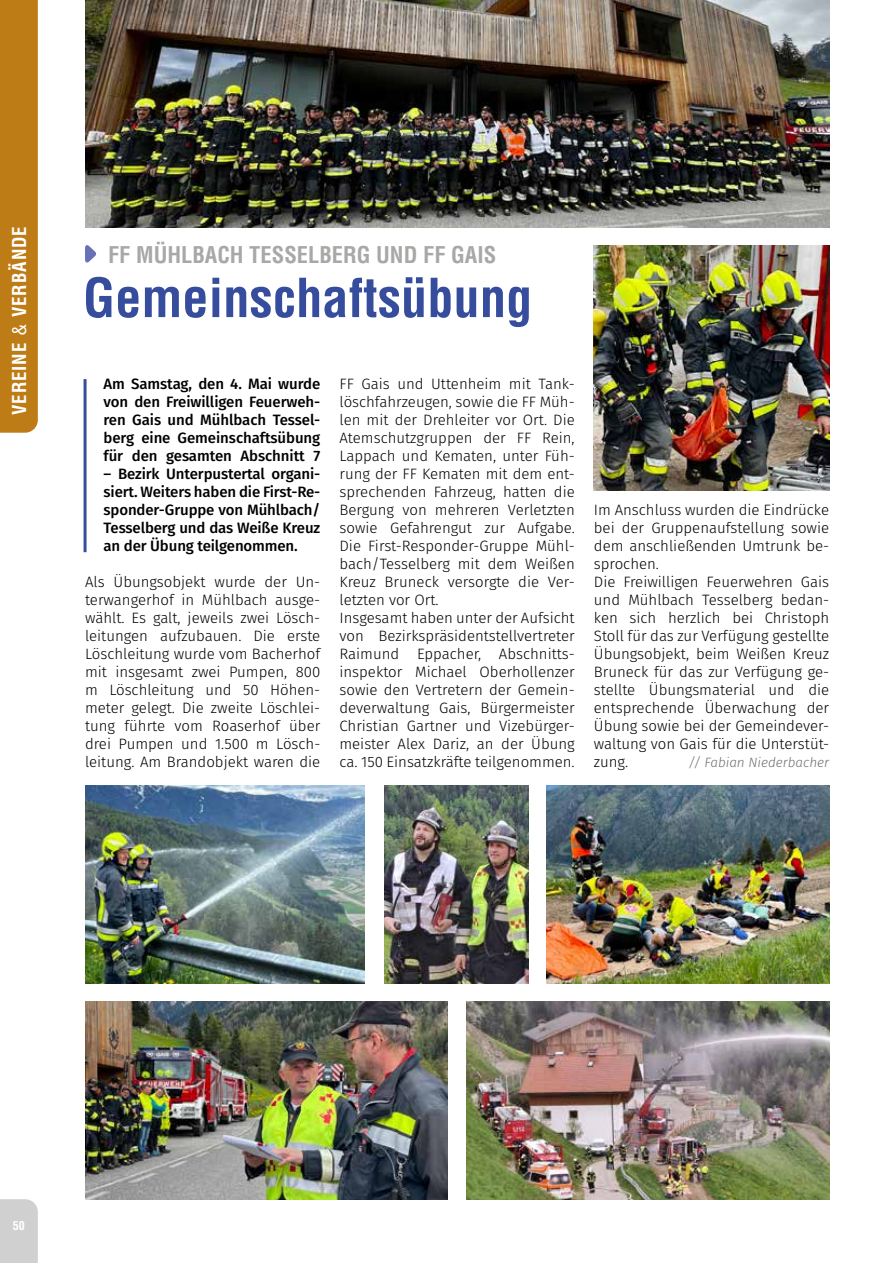
<style>
.page{position:relative;width:893px;height:1263px;background:#fff}
.page>*{position:absolute;margin:0;border:0;box-sizing:border-box;transform-origin:0 0}
.t1{font:700 condensed 52.5px "Helvetica LT Std";color:#354d9c}
.t2{font:700 condensed 22.5px "Helvetica LT Std";color:#a8a8a7}
.t3{font:700 condensed 18.75px "Helvetica LT Std";letter-spacing:.05em;color:#fff}
.t4{font:300 15px/18px "Fira Sans";color:#000}
.t5{font:500 15px/18px "Fira Sans";letter-spacing:-.01em;color:#000;text-align:justify}
.t6{font:italic 300 13.5px "Fira Sans";color:#706f6f}
.t7{font:700 condensed 12px "Helvetica LT Std";color:#fff}
.s1{font-weight:400}
</style>
<div class="page">
<div style="left:0;top:0;width:38px;height:433px;background:#be7c16"></div>
<div style="left:0;top:1199px;width:38px;height:64px;background:#d0d0d0"></div>
<svg style="left:85px;top:245px;width:11px;height:18px"></svg>
<img style="left:85px;top:0;width:744px;height:227px">
<img style="left:85px;top:785px;width:280px;height:198px">
<img style="left:85px;top:1001px;width:363px;height:198px">
<img style="left:546px;top:785px;width:283px;height:198px">
<img style="left:466px;top:1001px;width:363px;height:198px">
<img style="left:594px;top:245px;width:235px;height:245px">
<img style="left:385px;top:785px;width:143px;height:198px">
<hr style="left:84px;top:379px;width:3px;height:173px;background:#354d9c">
<p class="t3" style="left:8px;top:415px;width:190px;rotate:-90deg">VEREINE <span class="s1">&amp;</span> VERBÄNDE</p>
<h2 class="t2" style="left:108px;top:240px;width:390px">FF MÜHLBACH TESSELBERG UND FF GAIS</h2>
<h1 class="t1" style="left:83px;top:265px;width:451px">Gemeinschaftsübung</h1>
<p class="t5" style="left:104px;top:374px;width:218px">Am Samstag, den 4. Mai wurde von den Freiwilligen Feuerweh&shy;ren Gais und Mühlbach Tessel&shy;berg eine Gemeinschaftsübung für den gesamten Abschnitt 7</p>
<p class="t5" style="left:104px;top:464px;width:218px">– Bezirk Unterpustertal organi&shy;siert. Weiters haben die First-Re&shy;sponder-Gruppe von Mühlbach/ Tesselberg und das Weiße Kreuz an der Übung teilgenommen.</p>
<p class="t4" style="left:85px;top:573px;width:237px;text-align:justify">Als Übungsobjekt wurde der Un&shy;terwangerhof in Mühlbach ausge&shy;wählt. Es galt, jeweils zwei Lösch&shy;leitungen aufzubauen. Die erste Löschleitung wurde vom Bacherhof mit insgesamt zwei Pumpen, 800 m Löschleitung und 50 Höhen&shy;meter gelegt. Die zweite Löschlei&shy;tung führte vom Roaserhof über drei Pumpen und 1.500 m Lösch&shy;leitung. Am Brandobjekt waren die</p>
<p class="t4" style="left:339px;top:375px;width:237px">FF Gais und Uttenheim mit Tank&shy;löschfahrzeugen, sowie die FF Müh&shy;len mit der Drehleiter vor Ort. Die<br>Atemschutzgruppen der FF Rein,<br>Lappach und Kematen, unter Füh&shy;rung der FF Kematen mit dem ent&shy;sprechenden Fahrzeug, hatten die<br>Bergung von mehreren Verletzten sowie Gefahrengut zur Aufgabe.<br>Die First-Responder-Gruppe Mühl&shy;bach/Tesselberg mit dem Weißen<br>Kreuz Bruneck versorgte die Ver&shy;letzten vor Ort.<br>Insgesamt haben unter der Aufsicht von Bezirkspräsidentstellvertreter<br>Raimund Eppacher, Abschnitts&shy;inspektor Michael Oberhollenzer sowie den Vertretern der Gemein&shy;deverwaltung Gais, Bürgermeister<br>Christian Gartner und Vizebürger&shy;meister Alex Dariz, an der Übung ca. 150 Einsatzkräfte teilgenommen.</p>
<p class="t4" style="left:594px;top:501px;width:237px">Im Anschluss wurden die Eindrücke bei der Gruppenaufstellung sowie dem anschließenden Umtrunk be&shy;sprochen.<br>Die Freiwilligen Feuerwehren Gais und Mühlbach Tesselberg bedan&shy;ken sich herzlich bei Christoph<br>Stoll für das zur Verfügung gestellte<br>Übungsobjekt, beim Weißen Kreuz<br>Bruneck für das zur Verfügung ge&shy;stellte Übungsmaterial und die entsprechende Überwachung der<br>Übung sowie bei der Gemeindever&shy;waltung von Gais für die Unterstüt&shy;zung.</p>
<p class="t6" style="left:688px;top:753px;width:142px">// Fabian Niederbacher</p>
<p class="t7" style="left:13px;top:1218px;width:14px">50</p>
</div>
